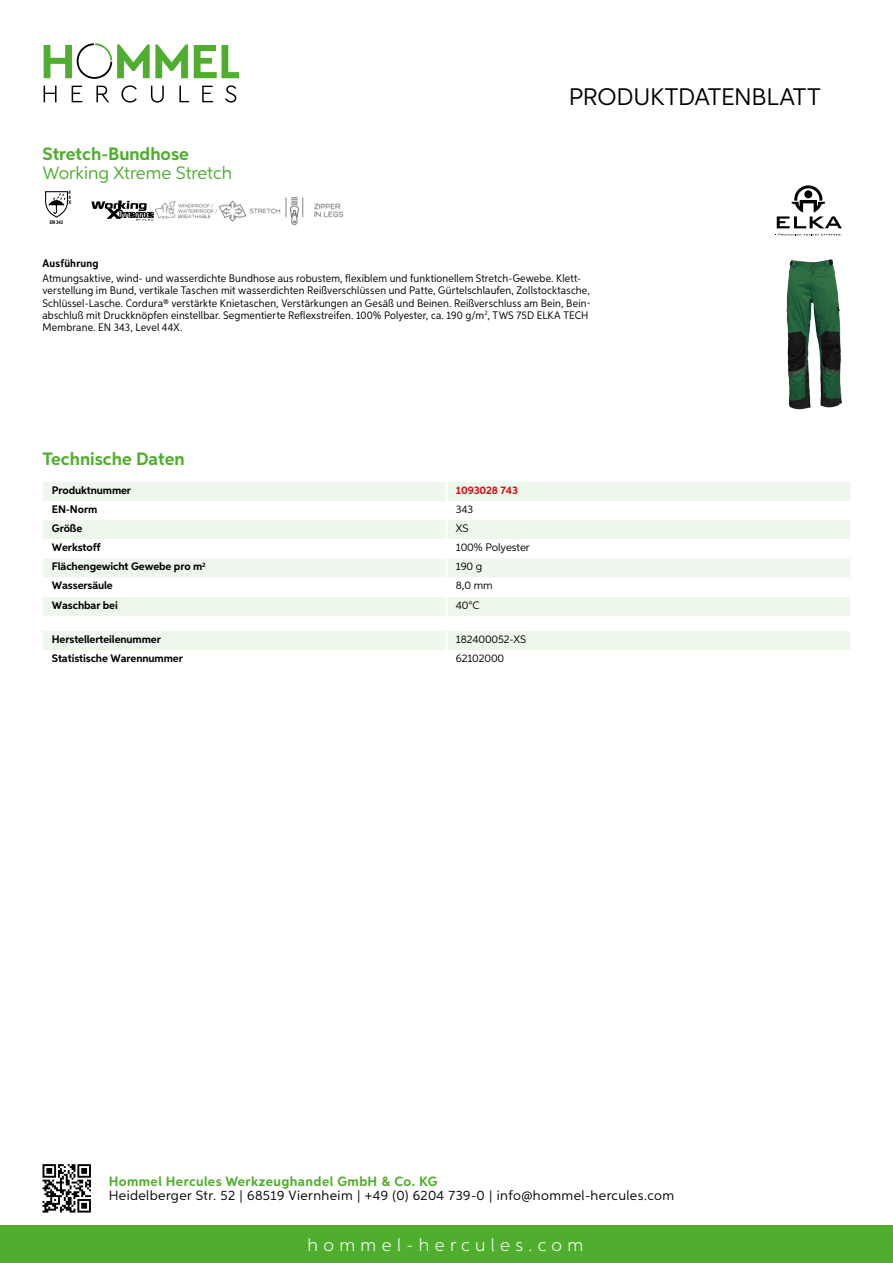
<style>
.page{position:relative;width:893px;height:1263px;background:#fff}
.page>*{position:absolute;margin:0;border:0;box-sizing:border-box;transform-origin:0 0}
.t1{font:24px "Aspira";letter-spacing:-.01em;color:#000}
.t2{font:700 18px "Aspira";color:#50ae2f}
.t3{font:18px "Aspira";letter-spacing:-.005em;color:#50ae2f}
.t4{font:300 18px "Aspira";letter-spacing:.3em;color:#fff}
.t5{font:13.5px "Aspira";letter-spacing:.03em;color:#000}
.t6{font:700 13.5px "Aspira";letter-spacing:.03em;color:#50ae2f}
.t7{font:10.95px/12px "Aspira Nar";letter-spacing:.015em;color:#000}
.t8{font:700 10.95px "Aspira";letter-spacing:-.01em;color:#000}
.t9{font:10.95px "Aspira";letter-spacing:-.01em;color:#000}
.t10{font:700 10.95px "Aspira";letter-spacing:-.01em;color:#cd1013}
.t11{font:700 10.95px "Aspira Nar";letter-spacing:.02em;color:#000}
.t12{font:700 5.25px "Aspira XX Nar";color:#000}
.t13{font:700 5.25px/5.2px "Aspira XX Nar";color:#000;text-align:justify}
</style>
<div class="page">
<div style="left:0;top:1226px;width:893px;height:37px;background:#50ae2f"></div>
<svg style="left:43px;top:1164px;width:48px;height:48px"></svg>
<svg style="left:194px;top:45px;width:45px;height:33px"></svg>
<svg style="left:44px;top:43px;width:144px;height:36px"></svg>
<svg style="left:44px;top:86px;width:13px;height:16px"></svg>
<svg style="left:72px;top:86px;width:10px;height:16px"></svg>
<svg style="left:96px;top:86px;width:13px;height:16px"></svg>
<svg style="left:121px;top:85px;width:16px;height:18px"></svg>
<svg style="left:151px;top:86px;width:13px;height:17px"></svg>
<svg style="left:179px;top:86px;width:10px;height:16px"></svg>
<svg style="left:202px;top:86px;width:11px;height:16px"></svg>
<svg style="left:225px;top:85px;width:11px;height:18px"></svg>
<div style="left:43px;top:482px;width:807px;height:134px;background:#eef7eb"></div>
<svg style="left:43px;top:501px;width:807px;height:96px"></svg>
<hr style="left:445px;top:482px;width:3px;height:19px;background:#fff">
<hr style="left:445px;top:501px;width:3px;height:19px;background:#fff">
<hr style="left:445px;top:520px;width:3px;height:19px;background:#fff">
<hr style="left:445px;top:539px;width:3px;height:19px;background:#fff">
<hr style="left:445px;top:558px;width:3px;height:19px;background:#fff">
<hr style="left:445px;top:577px;width:3px;height:20px;background:#fff">
<hr style="left:445px;top:597px;width:3px;height:19px;background:#fff">
<div style="left:43px;top:631px;width:807px;height:19px;background:#eef7eb"></div>
<svg style="left:45px;top:191px;width:23px;height:27px"></svg>
<svg style="left:91px;top:201px;width:63px;height:20px"></svg>
<img style="left:155px;top:200px;width:63px;height:20px">
<img style="left:219px;top:200px;width:62px;height:22px">
<img style="left:285px;top:197px;width:59px;height:29px">
<img style="left:787px;top:259px;width:43px;height:42px">
<svg style="left:777px;top:185px;width:65px;height:43px"></svg>
<svg style="left:775px;top:234px;width:67px;height:1px"></svg>
<h2 class="t2" style="left:43px;top:142px;width:148px">Stretch-Bundhose</h2>
<h2 class="t3" style="left:43px;top:162px;width:191px">Working Xtreme Stretch</h2>
<p class="t13" style="left:68px;top:189px;width:4px">4<br>4<br>X</p>
<p class="t12" style="left:50px;top:219px;width:15px">EN 343</p>
<h1 class="t1" style="left:569px;top:82px;width:253px">Produktdatenblatt</h1>
<p class="t11" style="left:43px;top:257px;width:58px">Ausführung</p>
<p class="t7" style="left:43px;top:273px;width:550px">Atmungsaktive, wind- und wasserdichte Bundhose aus robustem, flexiblem und funktionellem Stretch-Gewebe. Klett&shy;verstellung im Bund, vertikale Taschen mit wasserdichten Reißverschlüssen und Patte, Gürtelschlaufen, Zollstocktasche, Schlüssel-Lasche. Cordura® verstärkte Knietaschen, Verstärkungen an Gesäß und Beinen. Reißverschluss am Bein, Bein&shy;abschluß mit Druckknöpfen einstellbar. Segmentierte Reflexstreifen. 100% Polyester, ca. 190 g/m<sup>2</sup>, TWS 75D ELKA TECH Membrane. EN 343, Level 44X.</p>
<h2 class="t2" style="left:43px;top:448px;width:144px">Technische Daten</h2>
<p class="t8" style="left:52px;top:483px;width:81px">Produktnummer</p>
<p class="t10" style="left:456px;top:483px;width:64px">1093028 743</p>
<p class="t8" style="left:52px;top:502px;width:47px">EN-Norm</p>
<p class="t9" style="left:456px;top:502px;width:19px">343</p>
<p class="t8" style="left:52px;top:521px;width:32px">Größe</p>
<p class="t9" style="left:456px;top:522px;width:14px">XS</p>
<p class="t8" style="left:52px;top:541px;width:50px">Werkstoff</p>
<p class="t9" style="left:456px;top:541px;width:75px">100% Polyester</p>
<p class="t8" style="left:52px;top:560px;width:155px">Flächengewicht Gewebe pro m<sup>2</sup></p>
<p class="t9" style="left:456px;top:560px;width:28px">190 g</p>
<p class="t8" style="left:52px;top:579px;width:63px">Wassersäule</p>
<p class="t9" style="left:456px;top:579px;width:38px">8,0 mm</p>
<p class="t8" style="left:52px;top:598px;width:68px">Waschbar bei</p>
<p class="t9" style="left:456px;top:598px;width:25px">40°C</p>
<p class="t8" style="left:52px;top:633px;width:111px">Herstellerteilenummer</p>
<p class="t9" style="left:456px;top:633px;width:72px">182400052-XS</p>
<p class="t8" style="left:52px;top:652px;width:132px">Statistische Warennummer</p>
<p class="t9" style="left:456px;top:652px;width:50px">62102000</p>
<p class="t6" style="left:109px;top:1172px;width:330px">Hommel Hercules Werkzeughandel GmbH &amp; Co. KG</p>
<p class="t5" style="left:109px;top:1187px;width:567px">Heidelberger Str. 52 | 68519 Viernheim | +49 (0) 6204 739-0 | info@hommel-hercules.com</p>
<h2 class="t4" style="left:307px;top:1234px;width:277px">hommel-hercules.com</h2>
</div>
